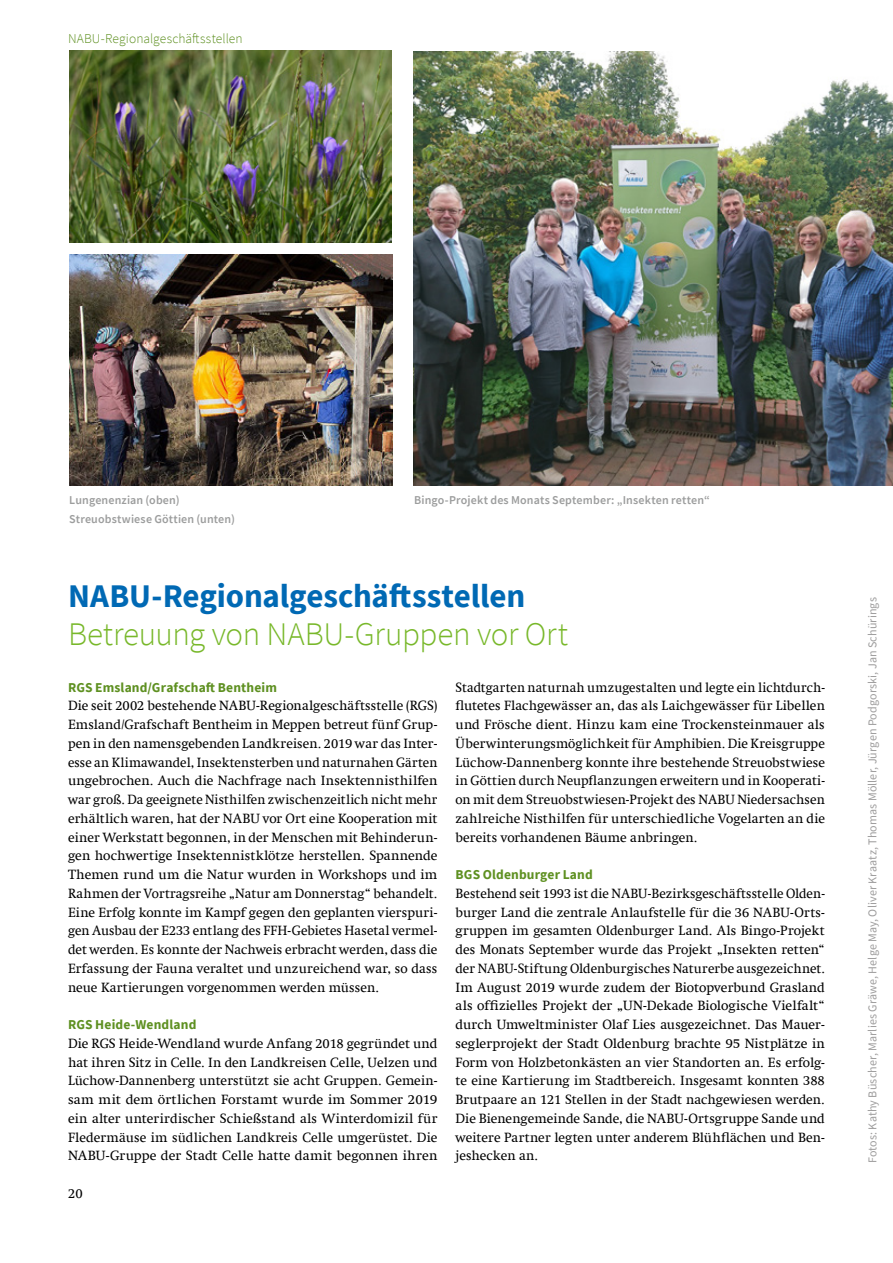
<style>
.page{position:relative;width:893px;height:1263px;background:#fff}
.page>*{position:absolute;margin:0;border:0;box-sizing:border-box;transform-origin:0 0}
.t1{font:300 33px "Source Sans Pro";letter-spacing:-.01em;color:#78b82a}
.t2{font:700 33px "Source Sans Pro";letter-spacing:-.005em;color:#0069b4}
.t3{font:13.5px/18.8px "Swift Com";letter-spacing:.005em;color:#000;text-align:justify}
.t4{font:700 13.5px "Source Sans Pro";letter-spacing:.01em;color:#5e9021}
.t5{font:300 13.5px "Source Sans Pro";letter-spacing:.005em;color:#5e9021}
.t6{font:12px "Source Sans Pro";letter-spacing:.01em;color:#9e9d9d}
.t7{font:600 12px/18.8px "Source Sans Pro";letter-spacing:.015em;color:#9c9d9d}
</style>
<div class="page">
<img style="left:413px;top:51px;width:480px;height:435px">
<img style="left:69px;top:255px;width:324px;height:231px">
<img style="left:69px;top:51px;width:322px;height:191px">
<p class="t5" style="left:68px;top:30px;width:176px">NABU-Regionalgeschäftsstellen</p>
<p class="t7" style="left:69px;top:491px;width:167px">Lungenenzian (oben)<br>Streuobstwiese Göttien (unten)</p>
<p class="t7" style="left:414px;top:491px;width:297px">Bingo-Projekt des Monats September: „Insekten retten“</p>
<h1 class="t2" style="left:68px;top:574px;width:459px">NABU-Regionalgeschäftsstellen</h1>
<h1 class="t1" style="left:68px;top:613px;width:502px">Betreuung von NABU-Gruppen vor Ort</h1>
<p class="t4" style="left:68px;top:678px;width:210px">RGS Emsland/Grafschaft Bentheim</p>
<p class="t3" style="left:68px;top:696px;width:371px">Die seit 2002 bestehende NABU-Regionalgeschäftsstelle (RGS)<br>Emsland/Grafschaft Bentheim in Meppen betreut fünf Grup&shy;pen in den namensgebenden Landkreisen. 2019 war das Inter&shy;esse an Klimawandel, Insektensterben und naturnahen Gärten ungebrochen. Auch die Nachfrage nach Insektennisthilfen war groß. Da geeignete Nisthilfen zwischenzeitlich nicht mehr erhältlich waren, hat der NABU vor Ort eine Kooperation mit einer Werkstatt begonnen, in der Menschen mit Behinderun&shy;gen hochwertige Insektennistklötze herstellen. Spannende Themen rund um die Natur wurden in Workshops und im Rahmen der Vortragsreihe „Natur am Donnerstag“ behandelt.<br>Eine Erfolg konnte im Kampf gegen den geplanten vierspuri&shy;gen Ausbau der E233 entlang des FFH-Gebietes Hasetal vermel&shy;det werden. Es konnte der Nachweis erbracht werden, dass die Erfassung der Fauna veraltet und unzureichend war, so dass neue Kartierungen vorgenommen werden müssen.</p>
<p class="t4" style="left:68px;top:1015px;width:130px">RGS Heide-Wendland</p>
<p class="t3" style="left:68px;top:1034px;width:371px">Die RGS Heide-Wendland wurde Anfang 2018 gegründet und hat ihren Sitz in Celle. In den Landkreisen Celle, Uelzen und Lüchow-Dannenberg unterstützt sie acht Gruppen. Gemein&shy;sam mit dem örtlichen Forstamt wurde im Sommer 2019 ein alter unterirdischer Schießstand als Winterdomizil für Fledermäuse im südlichen Landkreis Celle umgerüstet. Die NABU-Gruppe der Stadt Celle hatte damit begonnen ihren</p>
<p class="t3" style="left:68px;top:1184px;width:16px">20</p>
<p class="t3" style="left:455px;top:678px;width:371px">Stadtgarten naturnah umzugestalten und legte ein lichtdurch&shy;flutetes Flachgewässer an, das als Laichgewässer für Libellen und Frösche dient. Hinzu kam eine Trockensteinmauer als Überwinterungsmöglichkeit für Amphibien. Die Kreisgruppe Lüchow-Dannenberg konnte ihre bestehende Streuobstwiese in Göttien durch Neupflanzungen erweitern und in Kooperati&shy;on mit dem Streuobstwiesen-Projekt des NABU Niedersachsen zahlreiche Nisthilfen für unterschiedliche Vogelarten an die bereits vorhandenen Bäume anbringen.</p>
<p class="t4" style="left:455px;top:865px;width:139px">BGS Oldenburger Land</p>
<p class="t3" style="left:455px;top:884px;width:371px">Bestehend seit 1993 ist die NABU-Bezirksgeschäftsstelle Olden&shy;burger Land die zentrale Anlaufstelle für die 36 NABU-Orts&shy;gruppen im gesamten Oldenburger Land. Als Bingo-Projekt des Monats September wurde das Projekt „Insekten retten“ der NABU-Stiftung Oldenburgisches Naturerbe ausgezeichnet.<br>Im August 2019 wurde zudem der Biotopverbund Grasland als offizielles Projekt der „UN-Dekade Biologische Vielfalt“ durch Umweltminister Olaf Lies ausgezeichnet. Das Mauer&shy;seglerprojekt der Stadt Oldenburg brachte 95 Nistplätze in Form von Holzbetonkästen an vier Standorten an. Es erfolg&shy;te eine Kartierung im Stadtbereich. Insgesamt konnten 388<br>Brutpaare an 121 Stellen in der Stadt nachgewiesen werden.<br>Die Bienengemeinde Sande, die NABU-Ortsgruppe Sande und weitere Partner legten unter anderem Blühflächen und Ben&shy;jeshecken an.</p>
<p class="t6" style="left:865px;top:1163px;width:567px;rotate:-90deg">Fotos: Kathy Büscher, Marlies Gräwe, Helge May, Oliver Kraatz, Thomas Möller, Jürgen Podgorski, Jan Schürings</p>
</div>
